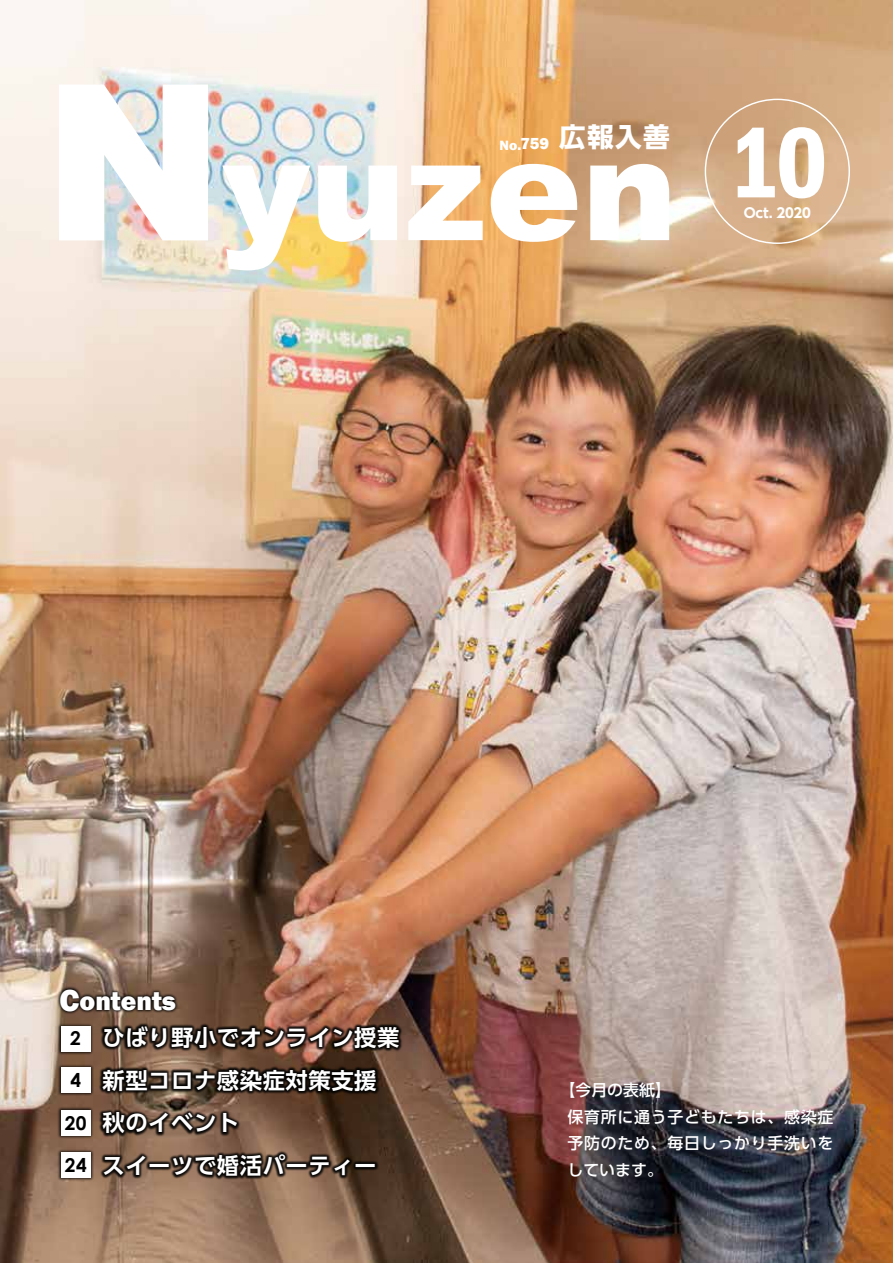
<style>
.page{position:relative;width:893px;height:1263px;background:#fff}
.page>*{position:absolute;margin:0;border:0;box-sizing:border-box;transform-origin:0 0}
.t1{font:900 143.85px "Arial";color:#fff}
.t2{font:600 condensed 103.65px "Franklin Gothic";color:#fff}
.t3{font:700 26.7px "UD Shin Go Pro";color:#fff}
.t4{font:800 26.55px "Franklin Gothic";color:#fff}
.t5{font:700 22.35px/42.6px "UD Shin Go Pro De";letter-spacing:.025em;color:#fff}
.t6{font:700 19.2px/42.2px "Century Gothic";color:#000}
.t7{font:800 16.5px "Franklin Gothic";color:#fff}
.t8{font:500 15.9px/26.5px "UD Shin Go Pro";letter-spacing:.045em;color:#fff}
.t9{font:800 13.8px "Franklin Gothic";color:#fff}
.t10{font:700 13.35px "UD Shin Go Pro";letter-spacing:-.015em;color:#fff}
.s1{font-size:217.8px}
.s2{font-size:13.8px}
.s3{font-size:31.95px}
</style>
<div class="page">
<img style="left:0;top:0;width:893px;height:1263px">
<div style="left:57px;top:986px;width:122px;height:28px;background:#000;opacity:.9"></div>
<div style="left:57px;top:1023px;width:37px;height:33px;background:#000;opacity:.75"></div>
<div style="left:61px;top:1026px;width:29px;height:26px;background:#fff"></div>
<div style="left:57px;top:1064px;width:37px;height:32px;background:#000;opacity:.75"></div>
<div style="left:61px;top:1067px;width:30px;height:26px;background:#fff"></div>
<div style="left:57px;top:1106px;width:37px;height:33px;background:#000;opacity:.75"></div>
<div style="left:61px;top:1110px;width:30px;height:25px;background:#fff"></div>
<div style="left:57px;top:1149px;width:37px;height:32px;background:#000;opacity:.75"></div>
<div style="left:61px;top:1152px;width:30px;height:26px;background:#fff"></div>
<div style="left:99px;top:1022px;width:304px;height:158px;background:#000;opacity:.75"></div>
<h1 class="t1" style="left:43px;top:84px;width:636px"><span class="s1">N</span>yuzen</h1>
<h3 class="t3" style="left:559px;top:115px;width:112px">広報入善</h3>
<h2 class="t2" style="left:728px;top:93px;width:101px">10</h2>
<p class="t7" style="left:517px;top:133px;width:33px"><span class="s2">.</span>759</p>
<p class="t9" style="left:499px;top:136px;width:19px">No</p>
<p class="t10" style="left:744px;top:202px;width:68px">Oct. 2020</p>
<h3 class="t4" style="left:60px;top:984px;width:118px"><span class="s3">C</span>ontents</h3>
<p class="t6" style="left:70px;top:1016px;width:12px">2<br>4</p>
<p class="t6" style="left:65px;top:1101px;width:23px">20</p>
<p class="t6" style="left:65px;top:1143px;width:23px">24</p>
<h3 class="t5" style="left:102px;top:1016px;width:298px">ひばり野小でオンライン授業新型コロナ感染症対策支援秋のイベント<br>スイーツで婚活パーティー</h3>
<p class="t8" style="left:567px;top:1076px;width:268px;text-indent:-8px">【今月の表紙【<br>保育所に通う子どもたちは、感染症予防のため、毎日しっかり手洗いをしています。</p>
</div>
